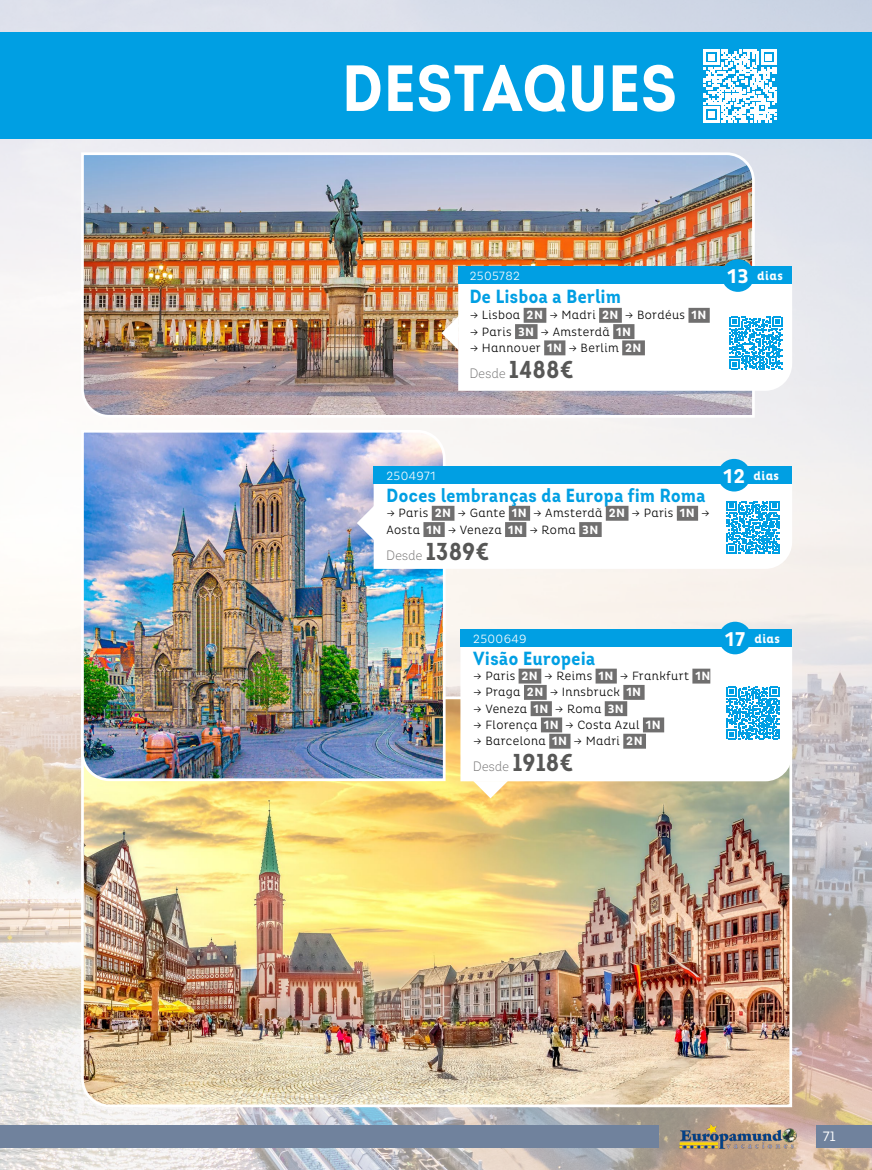
<style>
.page{position:relative;width:872px;height:1170px;background:#fff}
.page>*{position:absolute;margin:0;border:0;box-sizing:border-box;transform-origin:0 0}
.t1{font:700 65.1px "Intro Cond";letter-spacing:.02em;color:#fff}
.t2{font:700 19.05px "Intro Cond";letter-spacing:.03em;color:#009fe3}
.t3{font:300 13.5px "Intro Cond";letter-spacing:.03em;color:#706f6f}
.t4{font:13.5px "Intro";color:#fff}
.t5{font:300 12.15px/16.2px "Pluto Cond";letter-spacing:.03em;color:#000}
.t6{font:300 12.15px "Pluto Cond";letter-spacing:.03em;color:#fff}
.t7{font:700 12.15px "Pluto Cond";letter-spacing:.03em;color:#fff}
.s1{font-size:20.4px}
.s2{font-weight:700;color:#fff}
.s3{font-weight:700;font-size:24.45px;color:#575756}
</style>
<div class="page">
<img style="left:0;top:0;width:872px;height:1169px">
<img style="left:80px;top:695px;width:713px;height:413px">
<img style="left:80px;top:151px;width:676px;height:268px">
<div style="left:0;top:32px;width:872px;height:107px;background:#009fe3"></div>
<img style="left:80px;top:428px;width:367px;height:354px">
<svg style="left:458px;top:284px;width:334px;height:107px"></svg>
<div style="left:523px;top:308px;width:23px;height:15px;background:#706f6f"></div>
<div style="left:599px;top:308px;width:23px;height:15px;background:#706f6f"></div>
<div style="left:688px;top:308px;width:21px;height:15px;background:#706f6f"></div>
<div style="left:515px;top:324px;width:22px;height:15px;background:#706f6f"></div>
<div style="left:613px;top:324px;width:21px;height:15px;background:#706f6f"></div>
<div style="left:544px;top:340px;width:21px;height:15px;background:#706f6f"></div>
<div style="left:622px;top:340px;width:23px;height:15px;background:#706f6f"></div>
<div style="left:458px;top:267px;width:334px;height:17px;background:#009fe3"></div>
<div style="left:721px;top:259px;width:33px;height:33px;background:#009fe3;border-radius:50%"></div>
<svg style="left:729px;top:317px;width:53px;height:52px"></svg>
<svg style="left:441px;top:316px;width:18px;height:34px"></svg>
<svg style="left:460px;top:646px;width:332px;height:135px"></svg>
<div style="left:518px;top:668px;width:23px;height:15px;background:#706f6f"></div>
<div style="left:595px;top:668px;width:22px;height:15px;background:#706f6f"></div>
<div style="left:692px;top:668px;width:18px;height:15px;background:#706f6f"></div>
<div style="left:524px;top:685px;width:22px;height:14px;background:#706f6f"></div>
<div style="left:623px;top:685px;width:21px;height:14px;background:#706f6f"></div>
<div style="left:530px;top:701px;width:22px;height:15px;background:#706f6f"></div>
<div style="left:605px;top:701px;width:22px;height:15px;background:#706f6f"></div>
<div style="left:541px;top:717px;width:21px;height:15px;background:#706f6f"></div>
<div style="left:643px;top:717px;width:21px;height:15px;background:#706f6f"></div>
<div style="left:549px;top:733px;width:21px;height:15px;background:#706f6f"></div>
<div style="left:623px;top:733px;width:23px;height:15px;background:#706f6f"></div>
<div style="left:460px;top:629px;width:332px;height:17px;background:#009fe3"></div>
<div style="left:718px;top:621px;width:33px;height:33px;background:#009fe3;border-radius:50%"></div>
<svg style="left:726px;top:686px;width:53px;height:53px"></svg>
<svg style="left:473px;top:781px;width:35px;height:17px"></svg>
<svg style="left:374px;top:483px;width:418px;height:86px"></svg>
<div style="left:432px;top:506px;width:22px;height:14px;background:#706f6f"></div>
<div style="left:509px;top:506px;width:21px;height:14px;background:#706f6f"></div>
<div style="left:606px;top:506px;width:22px;height:14px;background:#706f6f"></div>
<div style="left:677px;top:506px;width:21px;height:14px;background:#706f6f"></div>
<div style="left:423px;top:522px;width:22px;height:15px;background:#706f6f"></div>
<div style="left:505px;top:522px;width:21px;height:15px;background:#706f6f"></div>
<div style="left:579px;top:522px;width:22px;height:15px;background:#706f6f"></div>
<div style="left:374px;top:466px;width:418px;height:17px;background:#009fe3"></div>
<div style="left:717px;top:459px;width:33px;height:32px;background:#009fe3;border-radius:50%"></div>
<svg style="left:726px;top:501px;width:53px;height:52px"></svg>
<svg style="left:357px;top:505px;width:17px;height:35px"></svg>
<svg style="left:703px;top:50px;width:73px;height:72px"></svg>
<img style="left:678px;top:1121px;width:119px;height:29px">
<div style="left:817px;top:1125px;width:55px;height:22px;background:#70829d"></div>
<div style="left:0;top:1125px;width:659px;height:22px;background:#70829d"></div>
<h1 class="t1" style="left:342px;top:47px;width:336px">DESTAQUES</h1>
<p class="t6" style="left:470px;top:269px;width:52px">2505782</p>
<p class="t7" style="left:727px;top:269px;width:57px"><span class="s1">13</span> dias</p>
<h2 class="t2" style="left:470px;top:284px;width:152px">De Lisboa a Berlim</h2>
<p class="t5" style="left:470px;top:307px;width:238px">-&gt; Lisboa <span class="s2">2N</span> -&gt; Madri <span class="s2">2N</span> -&gt; Bordéus <span class="s2">1N </span>-&gt; Paris <span class="s2">3N</span> -&gt; Amsterdã <span class="s2">1N<br></span>-&gt; Hannover <span class="s2">1N</span> -&gt; Berlim <span class="s2">2N</span></p>
<p class="t3" style="left:470px;top:365px;width:105px">Desde <span class="s3">1488€</span></p>
<p class="t6" style="left:386px;top:469px;width:51px">2504971</p>
<p class="t7" style="left:723px;top:469px;width:57px"><span class="s1">12</span> dias</p>
<h2 class="t2" style="left:386px;top:483px;width:320px">Doces lembranças da Europa fim Roma</h2>
<p class="t3" style="left:386px;top:547px;width:104px">Desde <span class="s3">1389€</span></p>
<p class="t5" style="left:386px;top:505px;width:325px">-&gt; Paris <span class="s2">2N</span> -&gt; Gante <span class="s2">1N</span> -&gt; Amsterdã <span class="s2">2N</span> -&gt; Paris <span class="s2">1N</span> -&gt;<br>Aosta <span class="s2">1N</span> -&gt; Veneza <span class="s2">1N</span> -&gt; Roma <span class="s2">3N</span></p>
<p class="t6" style="left:473px;top:631px;width:55px">2500649</p>
<p class="t7" style="left:725px;top:631px;width:56px"><span class="s1">17</span> dias</p>
<h2 class="t2" style="left:473px;top:646px;width:123px">Visão Europeia</h2>
<p class="t5" style="left:473px;top:668px;width:238px">-&gt; Paris <span class="s2">2N</span> -&gt; Reims <span class="s2">1N</span> -&gt; Frankfurt <span class="s2">1N </span>-&gt; Praga <span class="s2">2N</span> -&gt; Innsbruck <span class="s2">1N<br></span>-&gt; Veneza <span class="s2">1N</span> -&gt; Roma <span class="s2">3N<br></span>-&gt; Florença <span class="s2">1N</span> -&gt; Costa Azul <span class="s2">1N<br></span>-&gt; Barcelona <span class="s2">1N</span> -&gt; Madri <span class="s2">2N</span></p>
<p class="t3" style="left:473px;top:758px;width:102px">Desde <span class="s3">1918€</span></p>
<p class="t4" style="left:822px;top:1127px;width:14px">71</p>
</div>
